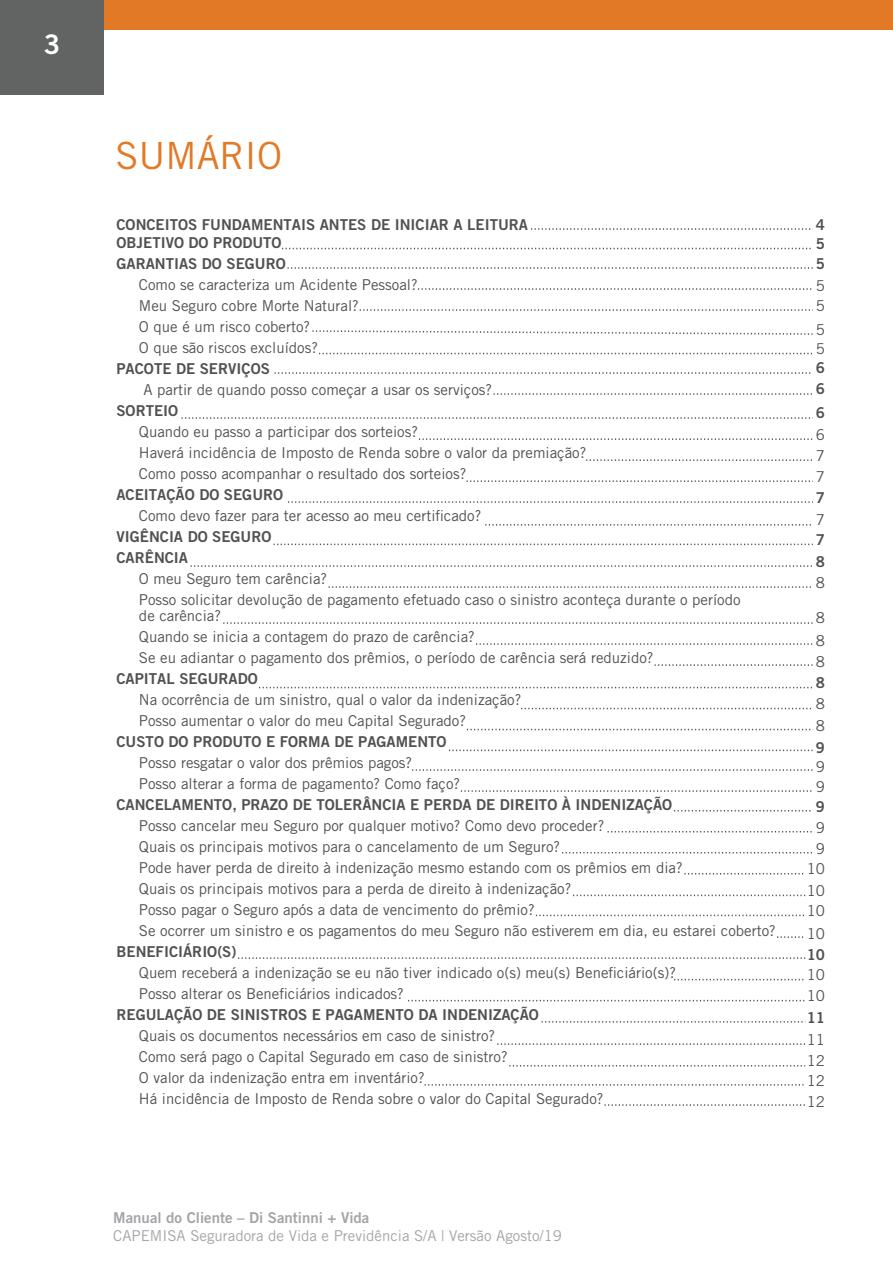
<style>
.page{position:relative;width:893px;height:1263px;background:#fff}
.page>*{position:absolute;margin:0;border:0;box-sizing:border-box;transform-origin:0 0}
.t1{font:37.5px "Trade Gothic LT Std";color:#e27926}
.t2{font:27px "Trade Gothic LT Std Bd 2";color:#fff}
.t3{font:15px/21px "Trade Gothic LT Std";color:#505153}
.t4{font:15px/21px "Trade Gothic LT Std Bd 2";color:#505153}
.t5{font:15px "Trade Gothic LT Std";color:#a3a5a8}
.t6{font:15px "Trade Gothic LT Std Bd 2";color:#a3a5a8}
</style>
<div class="page">
<div style="left:78px;top:0;width:815px;height:30px;background:#e27926"></div>
<div style="left:0;top:0;width:104px;height:94px;background:#626363"></div>
<svg style="left:288px;top:267px;width:525px;height:2px"></svg>
<svg style="left:282px;top:248px;width:529px;height:1px"></svg>
<svg style="left:531px;top:228px;width:282px;height:2px"></svg>
<svg style="left:419px;top:438px;width:394px;height:2px"></svg>
<svg style="left:586px;top:459px;width:226px;height:2px"></svg>
<svg style="left:466px;top:480px;width:347px;height:2px"></svg>
<svg style="left:328px;top:586px;width:483px;height:2px"></svg>
<svg style="left:190px;top:565px;width:622px;height:2px"></svg>
<svg style="left:273px;top:544px;width:540px;height:1px"></svg>
<svg style="left:259px;top:687px;width:553px;height:1px"></svg>
<svg style="left:461px;top:790px;width:351px;height:2px"></svg>
<svg style="left:562px;top:852px;width:250px;height:1px"></svg>
<svg style="left:684px;top:873px;width:120px;height:1px"></svg>
<svg style="left:521px;top:708px;width:290px;height:1px"></svg>
<svg style="left:412px;top:769px;width:401px;height:2px"></svg>
<svg style="left:467px;top:729px;width:346px;height:1px"></svg>
<svg style="left:476px;top:643px;width:337px;height:2px"></svg>
<svg style="left:654px;top:664px;width:159px;height:2px"></svg>
<svg style="left:418px;top:288px;width:394px;height:2px"></svg>
<svg style="left:319px;top:353px;width:494px;height:1px"></svg>
<svg style="left:182px;top:417px;width:631px;height:2px"></svg>
<svg style="left:360px;top:309px;width:453px;height:2px"></svg>
<svg style="left:485px;top:524px;width:326px;height:2px"></svg>
<svg style="left:288px;top:501px;width:525px;height:2px"></svg>
<svg style="left:223px;top:622px;width:590px;height:2px"></svg>
<svg style="left:274px;top:372px;width:537px;height:2px"></svg>
<svg style="left:494px;top:393px;width:318px;height:2px"></svg>
<svg style="left:312px;top:330px;width:501px;height:5px"></svg>
<svg style="left:573px;top:895px;width:232px;height:1px"></svg>
<svg style="left:608px;top:831px;width:204px;height:1px"></svg>
<svg style="left:777px;top:936px;width:27px;height:2px"></svg>
<svg style="left:536px;top:915px;width:269px;height:1px"></svg>
<svg style="left:674px;top:810px;width:137px;height:1px"></svg>
<svg style="left:497px;top:1043px;width:308px;height:2px"></svg>
<svg style="left:509px;top:1065px;width:296px;height:1px"></svg>
<svg style="left:424px;top:1084px;width:380px;height:1px"></svg>
<svg style="left:604px;top:1104px;width:201px;height:2px"></svg>
<svg style="left:408px;top:1000px;width:397px;height:1px"></svg>
<svg style="left:542px;top:1021px;width:261px;height:1px"></svg>
<svg style="left:674px;top:979px;width:130px;height:1px"></svg>
<svg style="left:238px;top:957px;width:567px;height:2px"></svg>
<svg style="left:449px;top:750px;width:364px;height:1px"></svg>
<h2 class="t2" style="left:44px;top:28px;width:18px">3</h2>
<h1 class="t1" style="left:115px;top:133px;width:168px">SUMÁRIO</h1>
<p class="t4" style="left:116px;top:215px;width:413px;line-height:18px">CONCEITOS FUNDAMENTAIS ANTES DE INICIAR A LEITURA<br>OBJETIVO DO PRODUTO</p>
<p class="t4" style="left:116px;top:253px;width:171px">GARANTIAS DO SEGURO</p>
<p class="t3" style="left:139px;top:274px;width:280px">Como se caracteriza um Acidente Pessoal?<br>Meu Seguro cobre Morte Natural?<br>O que é um risco coberto?<br>O que são riscos excluídos?</p>
<p class="t4" style="left:116px;top:358px;width:155px">PACOTE DE SERVIÇOS</p>
<p class="t3" style="left:144px;top:379px;width:350px">A partir de quando posso começar a usar os serviços?</p>
<p class="t4" style="left:116px;top:400px;width:63px">SORTEIO</p>
<p class="t3" style="left:139px;top:421px;width:449px">Quando eu passo a participar dos sorteios?<br>Haverá incidência de Imposto de Renda sobre o valor da premiação?<br>Como posso acompanhar o resultado dos sorteios?</p>
<p class="t4" style="left:116px;top:484px;width:168px">ACEITAÇÃO DO SEGURO</p>
<p class="t3" style="left:139px;top:505px;width:344px">Como devo fazer para ter acesso ao meu certificado?</p>
<p class="t4" style="left:116px;top:526px;width:156px">VIGÊNCIA DO SEGURO<br>CARÊNCIA</p>
<p class="t3" style="left:139px;top:568px;width:603px">O meu Seguro tem carência?<br>Posso solicitar devolução de pagamento efetuado caso o sinistro aconteça durante o período</p>
<p class="t3" style="left:139px;top:605px;width:516px">de carência?<br>Quando se inicia a contagem do prazo de carência?<br>Se eu adiantar o pagamento dos prêmios, o período de carência será reduzido?</p>
<p class="t4" style="left:116px;top:668px;width:143px">CAPITAL SEGURADO</p>
<p class="t3" style="left:139px;top:689px;width:384px">Na ocorrência de um sinistro, qual o valor da indenização?<br>Posso aumentar o valor do meu Capital Segurado?</p>
<p class="t4" style="left:116px;top:731px;width:331px">CUSTO DO PRODUTO E FORMA DE PAGAMENTO</p>
<p class="t3" style="left:139px;top:752px;width:323px">Posso resgatar o valor dos prêmios pagos?<br>Posso alterar a forma de pagamento? Como faço?</p>
<p class="t4" style="left:116px;top:794px;width:557px">CANCELAMENTO, PRAZO DE TOLERÂNCIA E PERDA DE DIREITO À INDENIZAÇÃO</p>
<p class="t3" style="left:139px;top:815px;width:638px">Posso cancelar meu Seguro por qualquer motivo? Como devo proceder?<br>Quais os principais motivos para o cancelamento de um Seguro?<br>Pode haver perda de direito à indenização mesmo estando com os prêmios em dia?<br>Quais os principais motivos para a perda de direito à indenização?<br>Posso pagar o Seguro após a data de vencimento do prêmio?<br>Se ocorrer um sinistro e os pagamentos do meu Seguro não estiverem em dia, eu estarei coberto?</p>
<p class="t4" style="left:116px;top:941px;width:121px">BENEFICIÁRIO(S)</p>
<p class="t3" style="left:139px;top:962px;width:539px">Quem receberá a indenização se eu não tiver indicado o(s) meu(s) Beneficiário(s)?<br>Posso alterar os Beneficiários indicados?</p>
<p class="t4" style="left:116px;top:1004px;width:424px">REGULAÇÃO DE SINISTROS E PAGAMENTO DA INDENIZAÇÃO</p>
<p class="t3" style="left:139px;top:1025px;width:466px">Quais os documentos necessários em caso de sinistro?<br>Como será pago o Capital Segurado em caso de sinistro?<br>O valor da indenização entra em inventário?<br>Há incidência de Imposto de Renda sobre o valor do Capital Segurado?</p>
<p class="t4" style="left:816px;top:214px;width:11px">4</p>
<p class="t4" style="left:816px;top:233px;width:11px">5</p>
<p class="t4" style="left:816px;top:253px;width:11px">5</p>
<p class="t3" style="left:816px;top:275px;width:11px">5<br>5</p>
<p class="t3" style="left:816px;top:319px;width:11px">5</p>
<p class="t3" style="left:816px;top:338px;width:11px">5</p>
<p class="t4" style="left:816px;top:357px;width:11px">6<br>6</p>
<p class="t4" style="left:816px;top:402px;width:11px">6</p>
<p class="t3" style="left:816px;top:424px;width:11px">6</p>
<p class="t3" style="left:816px;top:445px;width:11px">7<br>7</p>
<p class="t4" style="left:816px;top:486px;width:11px">7</p>
<p class="t3" style="left:816px;top:509px;width:11px">7</p>
<p class="t4" style="left:816px;top:529px;width:11px">7</p>
<p class="t4" style="left:816px;top:551px;width:11px">8</p>
<p class="t3" style="left:816px;top:572px;width:11px">8</p>
<p class="t3" style="left:816px;top:607px;width:11px">8</p>
<p class="t3" style="left:816px;top:630px;width:11px">8<br>8</p>
<p class="t4" style="left:816px;top:672px;width:11px">8</p>
<p class="t3" style="left:816px;top:693px;width:11px;line-height:22px">8<br>8</p>
<p class="t4" style="left:816px;top:736px;width:11px">9</p>
<p class="t3" style="left:816px;top:776px;width:11px">9</p>
<p class="t3" style="left:816px;top:756px;width:11px">9</p>
<p class="t4" style="left:816px;top:796px;width:11px">9</p>
<p class="t3" style="left:816px;top:817px;width:11px">9</p>
<p class="t3" style="left:816px;top:838px;width:11px">9</p>
<p class="t3" style="left:807px;top:858px;width:20px;line-height:21.9px">10<br>10</p>
<p class="t3" style="left:807px;top:899px;width:20px;line-height:22.8px">10<br>10</p>
<p class="t3" style="left:807px;top:964px;width:20px">10</p>
<p class="t4" style="left:807px;top:943px;width:20px">10</p>
<p class="t3" style="left:807px;top:984px;width:20px">10</p>
<p class="t4" style="left:807px;top:1007px;width:20px">11</p>
<p class="t3" style="left:807px;top:1029px;width:20px;text-align:justify">11<br>12<br>12<br>12</p>
<p class="t6" style="left:113px;top:1208px;width:258px">Manual do Cliente – Di Santinni + Vida</p>
<p class="t5" style="left:113px;top:1227px;width:450px">CAPEMISA Seguradora de Vida e Previdência S/A | Versão Agosto/19</p>
</div>
